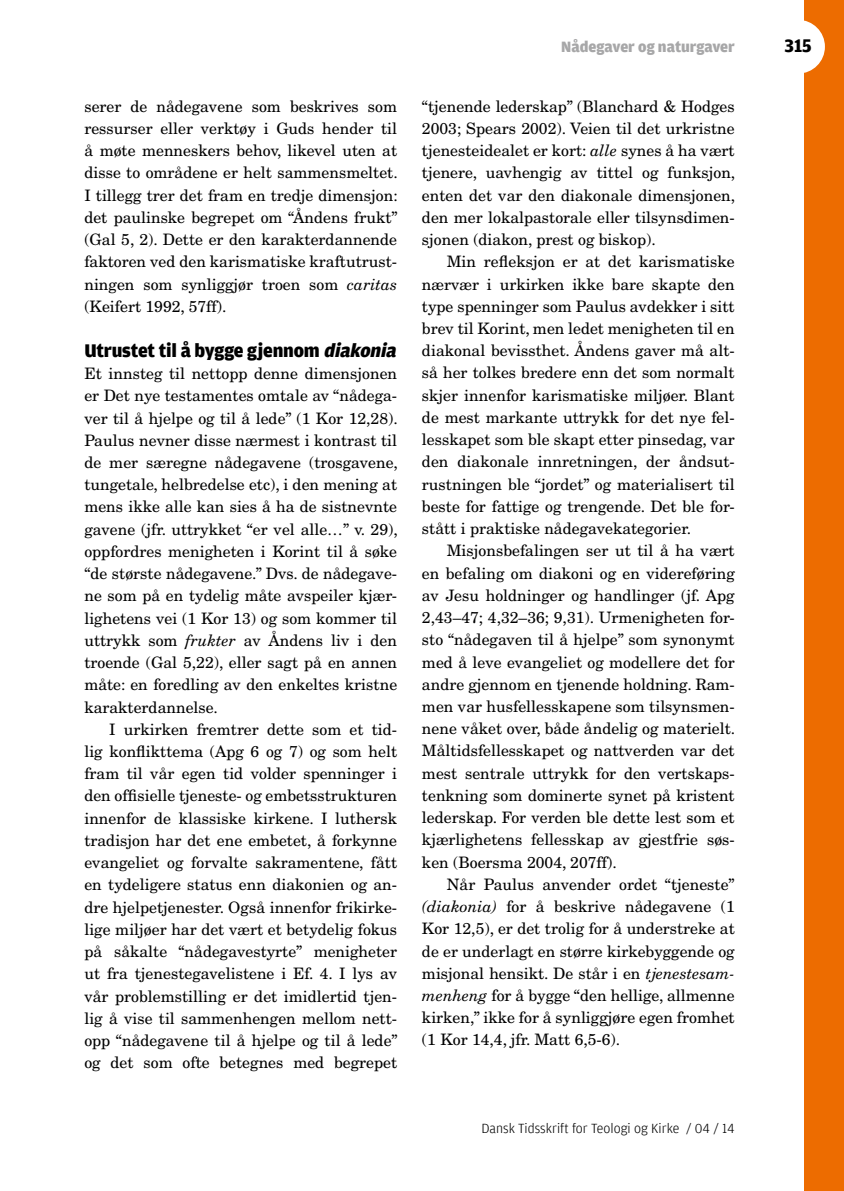
<style>
.page{position:relative;width:844px;height:1191px;background:#fff}
.page>*{position:absolute;margin:0;border:0;box-sizing:border-box;transform-origin:0 0}
.t1{font:900 19.25px "Amplitude";color:#000}
.t2{font:700 19.25px "Amplitude";color:#000}
.t3{font:15.75px/22.2px "New Century Schlbk";color:#000;text-align:justify}
.t4{font:900 15.75px "Amplitude";color:#a7a7a8}
.t5{font:300 14px "Amplitude";color:#000}
.s1{font-style:italic}
</style>
<div class="page">
<div style="left:804px;top:0;width:39px;height:1191px;background:#ed6c00"></div>
<div style="left:771px;top:20px;width:53px;height:54px;background:#fff;border-radius:50%"></div>
<p class="t3" style="left:84px;top:95px;width:315px">serer de nådegavene som beskrives som ressurser eller verktøy i Guds hender til å møte menneskers behov, likevel uten at disse to områdene er helt sammensmeltet.<br>I tillegg trer det fram en tredje dimensjon: det paulinske begrepet om “Åndens frukt” (Gal 5, 2). Dette er den karakterdannende faktoren ved den karismatiske kraftutrust&shy;ningen som synliggjør troen som <span class="s1">caritas </span>(Keifert 1992, 57ff).</p>
<p class="t1" style="left:84px;top:340px;width:317px">Utrustet til å bygge gjennom <span class="s1">diakonia</span></p>
<p class="t3" style="left:84px;top:362px;width:315px">Et innsteg til nettopp denne dimensjonen er Det nye testamentes omtale av “nådega&shy;ver til å hjelpe og til å lede” (1 Kor 12,28).<br>Paulus nevner disse nærmest i kontrast til de mer særegne nådegavene (trosgavene, tungetale, helbredelse etc), i den mening at mens ikke alle kan sies å ha de sistnevnte gavene (jfr. uttrykket “er vel alle…” v. 29), oppfordres menigheten i Korint til å søke “de største nådegavene.” Dvs. de nådegave&shy;ne som på en tydelig måte avspeiler kjær&shy;lighetens vei (1 Kor 13) og som kommer til uttrykk som <span class="s1">frukter</span> av Åndens liv i den troende (Gal 5,22), eller sagt på en annen måte: en foredling av den enkeltes kristne karakterdannelse.</p>
<p class="t3" style="left:84px;top:718px;width:315px;text-indent:25px">I urkirken fremtrer dette som et tid&shy;lig konflikttema (Apg 6 og 7) og som helt fram til vår egen tid volder spenninger i den offisielle tjeneste- og embetsstrukturen innenfor de klassiske kirkene. I luthersk tradisjon har det ene embetet, å forkynne evangeliet og forvalte sakramentene, fått en tydeligere status enn diakonien og an&shy;dre hjelpetjenester. Også innenfor frikirke&shy;lige miljøer har det vært et betydelig fokus på såkalte “nådegavestyrte” menigheter ut fra tjenestegavelistene i Ef. 4. I lys av vår problemstilling er det imidlertid tjen&shy;lig å vise til sammenhengen mellom nett&shy;opp “nådegavene til å hjelpe og til å lede” og det som ofte betegnes med begrepet</p>
<p class="t4" style="left:561px;top:38px;width:175px">Nådegaver og naturgaver</p>
<p class="t3" style="left:422px;top:95px;width:315px">“tjenende lederskap” (Blanchard &amp; Hodges 2003; Spears 2002). Veien til det urkristne tjenesteidealet er kort: <span class="s1">alle</span> synes å ha vært tjenere, uavhengig av tittel og funksjon, enten det var den diakonale dimensjonen, den mer lokalpastorale eller tilsynsdimen&shy;sjonen (diakon, prest og biskop).</p>
<p class="t3" style="left:422px;top:250px;width:314px;text-indent:25px">Min refleksjon er at det karismatiske nærvær i urkirken ikke bare skapte den type spenninger som Paulus avdekker i sitt brev til Korint, men ledet menigheten til en diakonal bevissthet. Åndens gaver må alt&shy;så her tolkes bredere enn det som normalt skjer innenfor karismatiske miljøer. Blant de mest markante uttrykk for det nye fel&shy;lesskapet som ble skapt etter pinsedag, var den diakonale innretningen, der åndsut&shy;rustningen ble “jordet” og materialisert til beste for fattige og trengende. Det ble for&shy;stått i praktiske nådegavekategorier.</p>
<p class="t3" style="left:422px;top:539px;width:315px;text-indent:25px">Misjonsbefalingen ser ut til å ha vært en befaling om diakoni og en videreføring av Jesu holdninger og handlinger (jf. Apg 2,43–47; 4,32–36; 9,31). Urmenigheten for&shy;sto “nådegaven til å hjelpe” som synonymt med å leve evangeliet og modellere det for andre gjennom en tjenende holdning. Ram&shy;men var husfellesskapene som tilsynsmen&shy;nene våket over, både åndelig og materielt.<br>Måltidsfellesskapet og nattverden var det mest sentrale uttrykk for den vertskaps&shy;tenkning som dominerte synet på kristent lederskap. For verden ble dette lest som et kjærlighetens fellesskap av gjestfrie søs&shy;ken (Boersma 2004, 207ff).</p>
<p class="t3" style="left:422px;top:873px;width:314px;text-indent:25px">Når Paulus anvender ordet “tjeneste” <span class="s1">(diakonia)</span> for å beskrive nådegavene (1<br>Kor 12,5), er det trolig for å understreke at de er underlagt en større kirkebyggende og misjonal hensikt. De står i en <span class="s1">tjenestesam&shy;menheng</span> for å bygge “den hellige, allmenne kirken,” ikke for å synliggjøre egen fromhet (1 Kor 14,4, jfr. Matt 6,5-6).</p>
<p class="t5" style="left:481px;top:1120px;width:255px">Dansk Tidsskrift for Teologi og Kirke / 04 / 14</p>
<p class="t2" style="left:784px;top:35px;width:29px">315</p>
</div>
